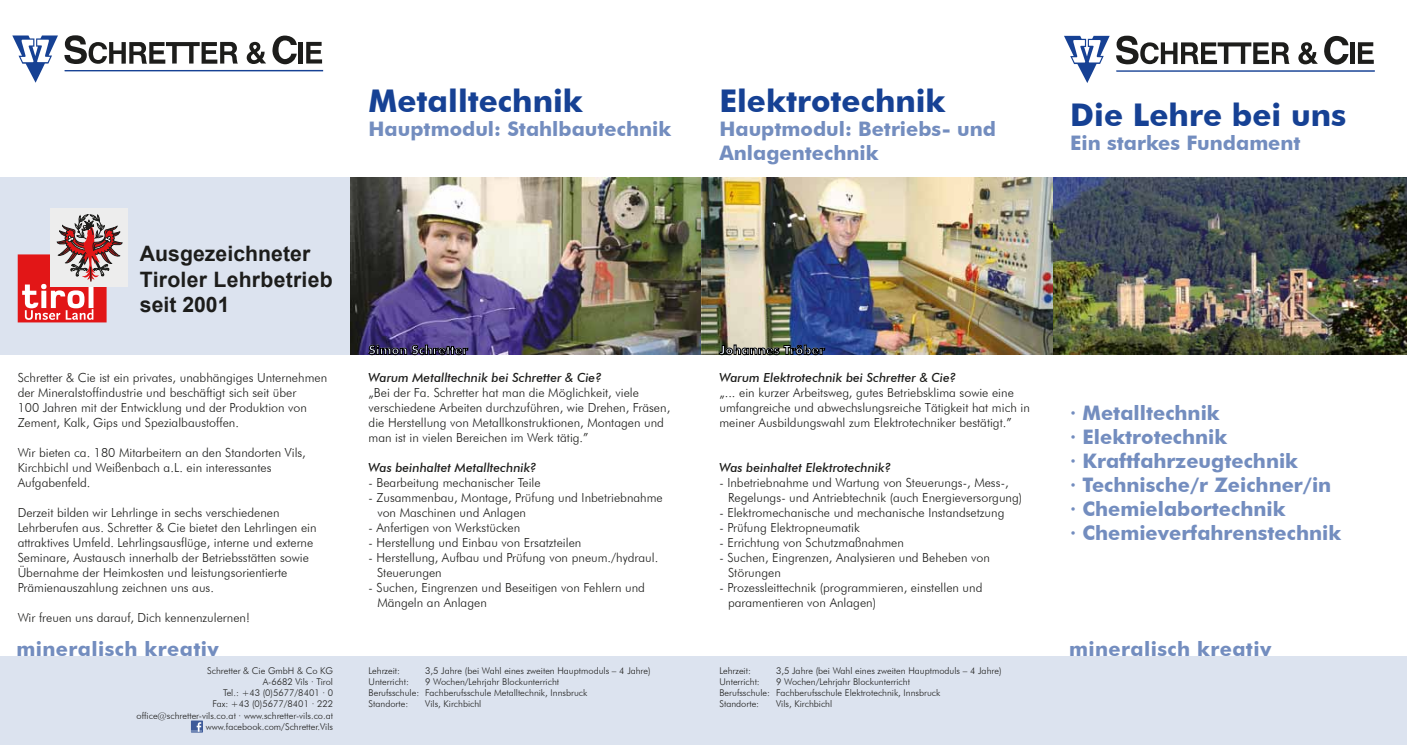
<style>
.page{position:relative;width:1407px;height:745px;background:#fff}
.page>*{position:absolute;margin:0;border:0;box-sizing:border-box;transform-origin:0 0}
.t1{font:700 31.25px "Futura BT";color:#164194}
.t2{font:700 21.25px/25.8px "Arial";color:#1d1d1b}
.t3{font:700 20px/24px "Futura BT";color:#738dbf}
.t4{font:700 20px "Futura BT";letter-spacing:.02em;color:#738dbf}
.t5{font:300 12.5px/15px "Futura BT";color:#1d1d1b}
.t6{font:italic 500 12.5px "Futura BT";color:#1d1d1b}
.t7{font:700 12.5px "Futura BT";color:#dce3ef}
.t8{font:300 9.25px/11.1px "Futura BT";color:#1d1d1b}
.s1{font-weight:800}
</style>
<div class="page">
<div style="left:0;top:656px;width:1407px;height:88px;background:#dce3ef"></div>
<svg style="left:1064px;top:36px;width:45px;height:47px"></svg>
<hr style="left:1116px;top:70px;width:259px;height:2px;background:#164194">
<hr style="left:1350px;top:42px;width:4px;height:22px;background:#1d1d1b">
<svg style="left:1358px;top:42px;width:15px;height:22px"></svg>
<svg style="left:1324px;top:36px;width:24px;height:29px"></svg>
<svg style="left:1116px;top:36px;width:173px;height:28px"></svg>
<svg style="left:1298px;top:42px;width:20px;height:22px"></svg>
<svg style="left:12px;top:35px;width:46px;height:48px"></svg>
<hr style="left:64px;top:70px;width:259px;height:1px;background:#164194">
<hr style="left:299px;top:42px;width:4px;height:21px;background:#1d1d1b">
<svg style="left:306px;top:42px;width:16px;height:21px"></svg>
<svg style="left:272px;top:36px;width:25px;height:28px"></svg>
<svg style="left:64px;top:35px;width:174px;height:29px"></svg>
<svg style="left:247px;top:42px;width:19px;height:22px"></svg>
<svg style="left:191px;top:720px;width:12px;height:12px"></svg>
<svg style="left:192px;top:721px;width:10px;height:10px"></svg>
<img style="left:351px;top:177px;width:1056px;height:177px">
<div style="left:0;top:177px;width:351px;height:177px;background:#dce3ef"></div>
<div style="left:50px;top:209px;width:78px;height:78px;background:#ededed"></div>
<svg style="left:18px;top:214px;width:104px;height:108px"></svg>
<svg style="left:719px;top:344px;width:106px;height:10px"></svg>
<svg style="left:369px;top:344px;width:99px;height:10px"></svg>
<h1 class="t1" style="left:369px;top:82px;width:216px">Metalltechnik</h1>
<h3 class="t3" style="left:369px;top:117px;width:304px">Hauptmodul: Stahlbautechnik</h3>
<h2 class="t2" style="left:140px;top:241px;width:194px">Ausgezeichneter<br>Tiroler Lehrbetrieb seit 2001</h2>
<p class="t5" style="left:18px;top:369px;width:311px">Schretter &amp; Cie ist ein privates, unabhängiges Unternehmen der Mineralstoffindustrie und beschäftigt sich seit über<br>100 Jahren mit der Entwicklung und der Produktion von Zement, Kalk, Gips und Spezialbaustoffen.</p>
<p class="t5" style="left:18px;top:444px;width:290px">Wir bieten ca. 180 Mitarbeitern an den Standorten Vils,<br>Kirchbichl und Weißenbach a.L. ein interessantes<br>Aufgabenfeld.</p>
<p class="t5" style="left:18px;top:504px;width:300px">Derzeit bilden wir Lehrlinge in sechs verschiedenen Lehrberufen aus. Schretter &amp; Cie bietet den Lehrlingen ein attraktives Umfeld. Lehrlingsausflüge, interne und externe Seminare, Austausch innerhalb der Betriebsstätten sowie Übernahme der Heimkosten und leistungsorientierte Prämienauszahlung zeichnen uns aus.</p>
<p class="t5" style="left:18px;top:609px;width:234px">Wir freuen uns darauf, Dich kennenzulernen!</p>
<p class="t7" style="left:369px;top:342px;width:101px">Simon Schretter</p>
<p class="t6" style="left:369px;top:369px;width:235px">Warum Metalltechnik bei Schretter &amp; Cie?</p>
<p class="t5" style="left:369px;top:384px;width:303px">„Bei der Fa. Schretter hat man die Möglichkeit, viele verschiedene Arbeiten durchzuführen, wie Drehen, Fräsen, die Herstellung von Metallkonstruktionen, Montagen und man ist in vielen Bereichen im Werk tätig.”</p>
<p class="t6" style="left:369px;top:459px;width:170px">Was beinhaltet Metalltechnik?</p>
<p class="t5" style="left:369px;top:474px;width:174px">- Bearbeitung mechanischer Teile</p>
<p class="t5" style="left:377px;top:489px;width:287px;text-indent:-9px">- Zusammenbau, Montage, Prüfung und Inbetriebnahme von Maschinen und Anlagen</p>
<p class="t5" style="left:369px;top:519px;width:153px">- Anfertigen von Werkstücken</p>
<p class="t5" style="left:369px;top:534px;width:214px">- Herstellung und Einbau von Ersatzteilen</p>
<p class="t5" style="left:377px;top:549px;width:283px;text-indent:-8px">- Herstellung, Aufbau und Prüfung von pneum./hydraul.<br>Steuerungen</p>
<p class="t5" style="left:377px;top:579px;width:269px;text-indent:-9px">- Suchen, Eingrenzen und Beseitigen von Fehlern und<br>Mängeln an Anlagen</p>
<h1 class="t1" style="left:719px;top:82px;width:228px">Elektrotechnik</h1>
<h3 class="t3" style="left:719px;top:117px;width:278px">Hauptmodul: Betriebs- und<br>Anlagentechnik</h3>
<h1 class="t1" style="left:1070px;top:95px;width:278px">Die Lehre bei uns</h1>
<h3 class="t3" style="left:1070px;top:130px;width:232px">Ein starkes Fundament</h3>
<p class="t7" style="left:719px;top:342px;width:107px">Johannes Tröber</p>
<p class="t6" style="left:719px;top:369px;width:238px">Warum Elektrotechnik bei Schretter &amp; Cie?</p>
<p class="t5" style="left:719px;top:384px;width:312px">„... ein kurzer Arbeitsweg, gutes Betriebsklima sowie eine umfangreiche und abwechslungsreiche Tätigkeit hat mich in meiner Ausbildungswahl zum Elektrotechniker bestätigt.”</p>
<p class="t6" style="left:719px;top:459px;width:173px">Was beinhaltet Elektrotechnik?</p>
<p class="t5" style="left:728px;top:474px;width:296px;text-indent:-9px">- Inbetriebnahme und Wartung von Steuerungs-, Mess-,<br>Regelungs- und Antriebtechnik (auch Energieversorgung)</p>
<p class="t5" style="left:719px;top:504px;width:286px">- Elektromechanische und mechanische Instandsetzung</p>
<p class="t5" style="left:719px;top:519px;width:142px">- Prüfung Elektropneumatik</p>
<p class="t5" style="left:719px;top:534px;width:186px">- Errichtung von Schutzmaßnahmen</p>
<p class="t5" style="left:728px;top:549px;width:263px;text-indent:-9px">- Suchen, Eingrenzen, Analysieren und Beheben von<br>Störungen</p>
<p class="t5" style="left:728px;top:579px;width:256px;text-indent:-9px">- Prozessleittechnik (programmieren, einstellen und paramentieren von Anlagen)</p>
<h3 class="t3" style="left:1070px;top:401px;width:272px"><span class="s1">·</span> Metalltechnik<br><span class="s1">·</span> Elektrotechnik<br><span class="s1">·</span> Kraftfahrzeugtechnik<br><span class="s1">·</span> Technische/r Zeichner/in <span class="s1">·</span> Chemielabortechnik<br><span class="s1">·</span> Chemieverfahrenstechnik</h3>
<h3 class="t4" style="left:17px;top:636px;width:204px">mineralisch kreativ</h3>
<h3 class="t4" style="left:1069px;top:636px;width:204px">mineralisch kreativ</h3>
<p class="t8" style="left:137px;top:664px;width:198px;text-align:right">Schretter &amp; Cie GmbH &amp; Co KG<br>A-6682 Vils · Tirol<br>Tel.: +43 (0)5677/8401 · 0<br>Fax: +43 (0)5677/8401 · 222 office@schretter-vils.co.at · www.schretter-vils.co.at www.facebook.com/Schretter.Vils</p>
<p class="t8" style="left:369px;top:664px;width:33px">Lehrzeit:</p>
<p class="t8" style="left:425px;top:664px;width:227px">3,5 Jahre (bei Wahl eines zweiten Hauptmoduls – 4 Jahre)</p>
<p class="t8" style="left:369px;top:675px;width:42px">Unterricht:</p>
<p class="t8" style="left:719px;top:664px;width:33px">Lehrzeit:</p>
<p class="t8" style="left:776px;top:664px;width:227px">3,5 Jahre (bei Wahl eines zweiten Hauptmoduls – 4 Jahre)</p>
<p class="t8" style="left:719px;top:675px;width:42px">Unterricht:</p>
<p class="t8" style="left:369px;top:675px;width:220px;text-indent:57px">9 Wochen/Lehrjahr Blockunterricht<br>Berufsschule: Fachberufsschule Metalltechnik, Innsbruck<br>Standorte:</p>
<p class="t8" style="left:719px;top:675px;width:222px;text-indent:57px">9 Wochen/Lehrjahr Blockunterricht<br>Berufsschule: Fachberufsschule Elektrotechnik, Innsbruck<br>Standorte:</p>
<p class="t8" style="left:425px;top:698px;width:58px">Vils, Kirchbichl</p>
<p class="t8" style="left:776px;top:698px;width:58px">Vils, Kirchbichl</p>
</div>
